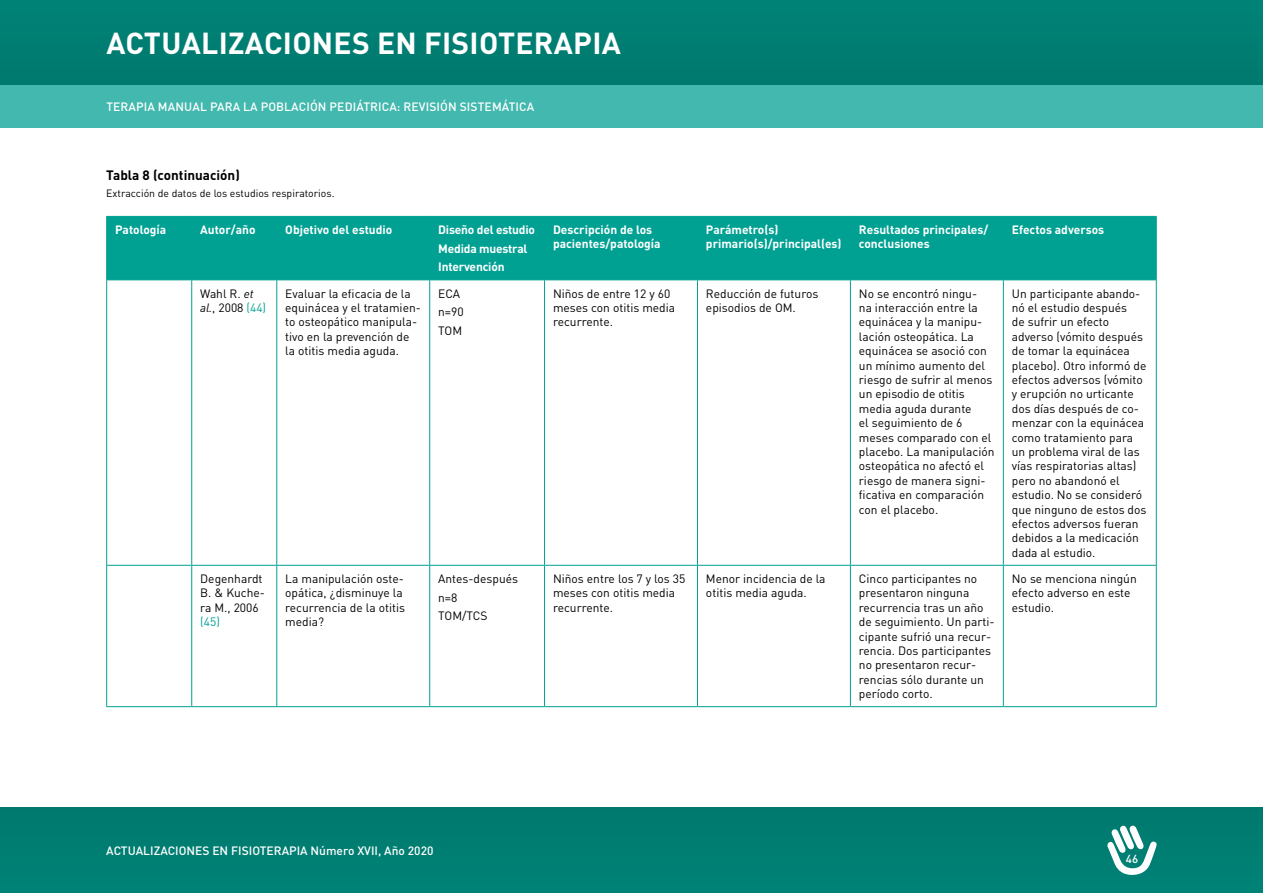
<style>
.page{position:relative;width:1263px;height:893px;background:#fff}
.page>*{position:absolute;margin:0;border:0;box-sizing:border-box;transform-origin:0 0}
.t1{font:700 30px "DIN Pro";letter-spacing:.01em;color:#fff}
.t2{font:700 13.5px "DIN Pro";color:#000}
.t3{font:12px/14.4px "DIN Pro";color:#000}
.t4{font:700 12px/14.4px "DIN Pro";color:#fff}
.t5{font:500 12px "DIN Pro";color:#fff}
.t6{font:12px "DIN Pro";color:#00a193}
.t7{font:500 11.55px "DIN Pro";color:#fff}
.t8{font:10.5px "DIN Pro";color:#000}
.s1{font-style:italic}
.s2{color:#00a193}
</style>
<div class="page">
<div style="left:0;top:808px;width:1263px;height:85px;background:#007e72"></div>
<div style="left:0;top:0;width:1263px;height:85px;background:#007e72"></div>
<div style="left:0;top:85px;width:1263px;height:43px;background:#42b8ae"></div>
<svg style="left:1107px;top:825px;width:50px;height:50px"></svg>
<div style="left:107px;top:217px;width:1049px;height:62px;background:#00a193"></div>
<hr style="left:106px;top:216px;width:86px;height:1px;background:#00a193">
<hr style="left:106px;top:217px;width:1px;height:62px;background:#00a193">
<hr style="left:192px;top:216px;width:85px;height:1px;background:#00a193">
<hr style="left:191px;top:217px;width:1px;height:62px;background:#00a193">
<hr style="left:277px;top:216px;width:153px;height:1px;background:#00a193">
<hr style="left:276px;top:217px;width:1px;height:62px;background:#00a193">
<hr style="left:430px;top:216px;width:114px;height:1px;background:#00a193">
<hr style="left:429px;top:217px;width:1px;height:62px;background:#00a193">
<hr style="left:544px;top:216px;width:153px;height:1px;background:#00a193">
<hr style="left:544px;top:217px;width:1px;height:62px;background:#00a193">
<hr style="left:697px;top:216px;width:153px;height:1px;background:#00a193">
<hr style="left:697px;top:217px;width:1px;height:62px;background:#00a193">
<hr style="left:850px;top:216px;width:153px;height:1px;background:#00a193">
<hr style="left:850px;top:217px;width:1px;height:62px;background:#00a193">
<hr style="left:1003px;top:216px;width:154px;height:1px;background:#00a193">
<hr style="left:1003px;top:217px;width:1px;height:62px;background:#00a193">
<hr style="left:1156px;top:217px;width:1px;height:62px;background:#00a193">
<hr style="left:106px;top:279px;width:86px;height:1px;background:#00a193">
<hr style="left:192px;top:279px;width:85px;height:1px;background:#00a193">
<hr style="left:277px;top:279px;width:153px;height:1px;background:#00a193">
<hr style="left:430px;top:279px;width:114px;height:1px;background:#00a193">
<hr style="left:544px;top:279px;width:153px;height:1px;background:#00a193">
<hr style="left:697px;top:279px;width:153px;height:1px;background:#00a193">
<hr style="left:850px;top:279px;width:153px;height:1px;background:#00a193">
<hr style="left:1003px;top:279px;width:154px;height:1px;background:#00a193">
<hr style="left:106px;top:280px;width:1px;height:285px;background:#00a193">
<hr style="left:191px;top:280px;width:1px;height:285px;background:#00a193">
<hr style="left:276px;top:280px;width:1px;height:285px;background:#00a193">
<hr style="left:429px;top:280px;width:1px;height:285px;background:#00a193">
<hr style="left:544px;top:280px;width:1px;height:285px;background:#00a193">
<hr style="left:697px;top:280px;width:1px;height:285px;background:#00a193">
<hr style="left:850px;top:280px;width:1px;height:285px;background:#00a193">
<hr style="left:1003px;top:280px;width:1px;height:285px;background:#00a193">
<hr style="left:1156px;top:280px;width:1px;height:285px;background:#00a193">
<hr style="left:106px;top:565px;width:86px;height:1px;background:#00a193">
<hr style="left:106px;top:566px;width:1px;height:140px;background:#00a193">
<hr style="left:192px;top:565px;width:85px;height:1px;background:#00a193">
<hr style="left:191px;top:566px;width:1px;height:140px;background:#00a193">
<hr style="left:277px;top:565px;width:153px;height:1px;background:#00a193">
<hr style="left:276px;top:566px;width:1px;height:140px;background:#00a193">
<hr style="left:430px;top:565px;width:114px;height:1px;background:#00a193">
<hr style="left:429px;top:566px;width:1px;height:140px;background:#00a193">
<hr style="left:544px;top:565px;width:153px;height:1px;background:#00a193">
<hr style="left:544px;top:566px;width:1px;height:140px;background:#00a193">
<hr style="left:697px;top:565px;width:153px;height:1px;background:#00a193">
<hr style="left:697px;top:566px;width:1px;height:140px;background:#00a193">
<hr style="left:850px;top:565px;width:153px;height:1px;background:#00a193">
<hr style="left:850px;top:566px;width:1px;height:140px;background:#00a193">
<hr style="left:1003px;top:565px;width:154px;height:1px;background:#00a193">
<hr style="left:1003px;top:566px;width:1px;height:140px;background:#00a193">
<hr style="left:1156px;top:566px;width:1px;height:140px;background:#00a193">
<hr style="left:106px;top:706px;width:86px;height:1px;background:#00a193">
<hr style="left:192px;top:706px;width:85px;height:1px;background:#00a193">
<hr style="left:277px;top:706px;width:153px;height:1px;background:#00a193">
<hr style="left:430px;top:706px;width:114px;height:1px;background:#00a193">
<hr style="left:544px;top:706px;width:153px;height:1px;background:#00a193">
<hr style="left:697px;top:706px;width:153px;height:1px;background:#00a193">
<hr style="left:850px;top:706px;width:153px;height:1px;background:#00a193">
<hr style="left:1003px;top:706px;width:154px;height:1px;background:#00a193">
<h1 class="t1" style="left:106px;top:23px;width:516px">ACTUALIZACIONES EN FISIOTERAPIA</h1>
<p class="t5" style="left:106px;top:99px;width:15px">TERAPIA</p>
<p class="t5" style="left:158px;top:99px;width:19px">MANUAL</p>
<p class="t5" style="left:210px;top:99px;width:9px">PARA</p>
<p class="t5" style="left:243px;top:99px;width:49px">LA POBLACIÓN</p>
<p class="t5" style="left:330px;top:99px;width:8px">PEDI</p>
<p class="t5" style="left:356px;top:99px;width:15px">ÁTRICA</p>
<p class="t5" style="left:397px;top:99px;width:14px">: REVISIÓN</p>
<p class="t5" style="left:460px;top:99px;width:8px">SISTE</p>
<p class="t5" style="left:492px;top:99px;width:25px">MÁTICA</p>
<p class="t2" style="left:106px;top:167px;width:135px">Tabla 8 (continuación)</p>
<p class="t8" style="left:106px;top:187px;width:230px">Extracción de datos de los estudios respiratorios.</p>
<p class="t4" style="left:115px;top:222px;width:53px">Patología</p>
<p class="t4" style="left:200px;top:222px;width:57px">Autor/año</p>
<p class="t4" style="left:285px;top:222px;width:109px">Objetivo del estudio</p>
<p class="t4" style="left:438px;top:220px;width:98px;line-height:18.6px">Diseño del estudio<br>Medida muestral<br>Intervención</p>
<p class="t4" style="left:553px;top:222px;width:109px">Descripción de los pacientes/patología</p>
<p class="t4" style="left:706px;top:222px;width:137px">Parámetro(s) primario(s)/principal(es)</p>
<p class="t4" style="left:859px;top:222px;width:131px">Resultados principales/ conclusiones</p>
<p class="t4" style="left:1012px;top:222px;width:94px">Efectos adversos</p>
<p class="t3" style="left:200px;top:286px;width:67px">Wahl R. <span class="s1">et al.</span>, 2008 <span class="s2">(44)</span></p>
<p class="t3" style="left:285px;top:286px;width:137px">Evaluar la eficacia de la equinácea y el tratamien&shy;to osteopático manipula&shy;tivo en la prevención de la otitis media aguda.</p>
<p class="t3" style="left:438px;top:284px;width:27px;line-height:18.6px">ECA n=90<br>TOM</p>
<p class="t3" style="left:553px;top:286px;width:124px">Niños de entre 12 y 60 meses con otitis media recurrente.</p>
<p class="t3" style="left:706px;top:286px;width:114px">Reducción de futuros episodios de OM.</p>
<p class="t3" style="left:859px;top:286px;width:137px">No se encontró ningu-<br>na interacción entre la equinácea y la manipu&shy;lación osteopática. La equinácea se asoció con un mínimo aumento del riesgo de sufrir al menos un episodio de otitis media aguda durante<br>el seguimiento de 6 meses comparado con el placebo. La manipulación osteopática no afectó el riesgo de manera signi&shy;ficativa en comparación con el placebo.</p>
<p class="t3" style="left:1012px;top:286px;width:136px">Un participante abando&shy;nó el estudio después<br>de sufrir un efecto adverso (vómito después de tomar la equinácea placebo). Otro informó de efectos adversos (vómito y erupción no urticante dos días después de co&shy;menzar con la equinácea como tratamiento para un problema viral de las vías respiratorias altas) pero no abandonó el estudio. No se consideró que ninguno de estos dos efectos adversos fueran debidos a la medicación dada al estudio.</p>
<p class="t3" style="left:200px;top:571px;width:66px">Degenhardt<br>B. &amp; Kuche&shy;ra M., 2006</p>
<p class="t6" style="left:200px;top:614px;width:21px">(45)</p>
<p class="t3" style="left:285px;top:571px;width:121px">La manipulación oste&shy;opática, ¿disminuye la recurrencia de la otitis media?</p>
<p class="t3" style="left:438px;top:569px;width:81px;line-height:18.6px">Antes-después n=8<br>TOM/TCS</p>
<p class="t3" style="left:553px;top:571px;width:134px">Niños entre los 7 y los 35 meses con otitis media recurrente.</p>
<p class="t3" style="left:706px;top:571px;width:121px">Menor incidencia de la otitis media aguda.</p>
<p class="t3" style="left:859px;top:571px;width:137px">Cinco participantes no presentaron ninguna recurrencia tras un año de seguimiento. Un parti&shy;cipante sufrió una recur&shy;rencia. Dos participantes no presentaron recur&shy;rencias sólo durante un período corto.</p>
<p class="t3" style="left:1012px;top:571px;width:126px">No se menciona ningún efecto adverso en este estudio.</p>
<p class="t5" style="left:106px;top:843px;width:329px">ACTUALIZACIONES EN FISIOTERAPIA NÚMERO XVII, AÑO 2020</p>
<p class="t7" style="left:1126px;top:851px;width:14px">46</p>
</div>
